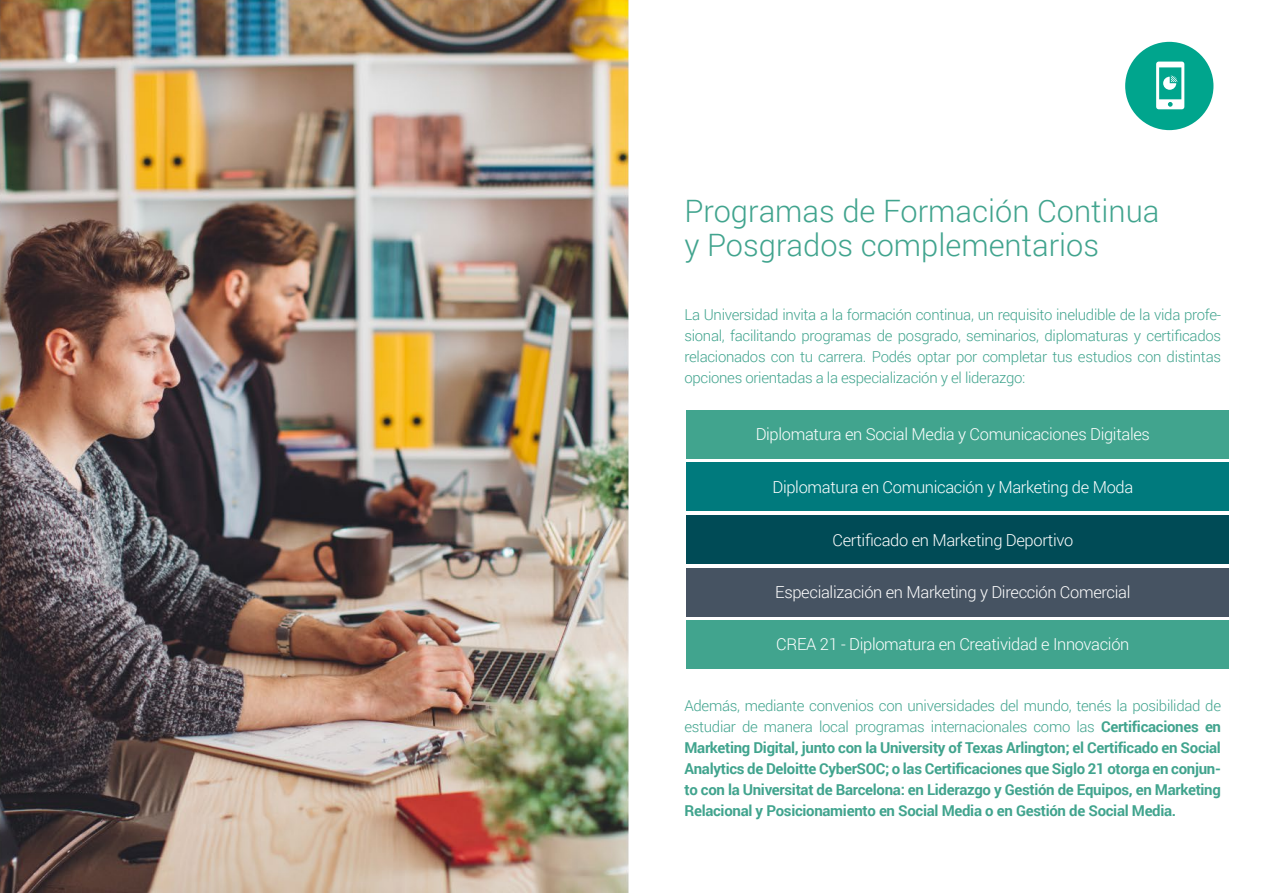
<style>
.page{position:relative;width:1263px;height:893px;background:#fff}
.page>*{position:absolute;margin:0;border:0;box-sizing:border-box;transform-origin:0 0}
.t1{font:300 30.9px/34.5px "Roboto";color:#41a48e}
.t2{font:300 16.5px "Roboto";letter-spacing:-.02em;color:#fff}
.t3{font:700 15px/21px "Roboto";letter-spacing:-.02em;color:#41a48e;text-align:justify}
.t4{font:300 15px/21px "Roboto";letter-spacing:-.02em;color:#41a48e;text-align:justify}
.s1{font-weight:300}
</style>
<div class="page">
<img style="left:0;top:0;width:629px;height:893px">
<div style="left:686px;top:410px;width:542px;height:49px;background:#41a48e"></div>
<div style="left:686px;top:462px;width:542px;height:49px;background:#007a7d"></div>
<div style="left:686px;top:515px;width:542px;height:49px;background:#004b56"></div>
<div style="left:686px;top:568px;width:542px;height:49px;background:#465362"></div>
<div style="left:686px;top:620px;width:542px;height:49px;background:#41a48e"></div>
<div style="left:1125px;top:42px;width:88px;height:88px;background:#00a58d;border-radius:50%"></div>
<svg style="left:1156px;top:62px;width:28px;height:47px"></svg>
<h1 class="t1" style="left:684px;top:192px;width:476px">Programas de Formación Continua y Posgrados complementarios</h1>
<p class="t4" style="left:684px;top:304px;width:538px">La Universidad invita a la formación continua, un requisito ineludible de la vida profe&shy;sional, facilitando programas de posgrado, seminarios, diplomaturas y certificados relacionados con tu carrera. Podés optar por completar tus estudios con distintas opciones orientadas a la especialización y el liderazgo:</p>
<p class="t2" style="left:756px;top:423px;width:396px">Diplomatura en Social Media y Comunicaciones Digitales</p>
<p class="t2" style="left:772px;top:476px;width:362px">Diplomatura en Comunicación y Marketing de Moda</p>
<p class="t2" style="left:832px;top:528px;width:242px">Certificado en Marketing Deportivo</p>
<p class="t2" style="left:775px;top:581px;width:357px">Especialización en Marketing y Dirección Comercial</p>
<p class="t2" style="left:776px;top:633px;width:355px">CREA 21 - Diplomatura en Creatividad e Innovación</p>
<p class="t3" style="left:684px;top:694px;width:538px"><span class="s1">Además, mediante convenios con universidades del mundo, tenés la posibilidad de estudiar de manera local programas internacionales como las</span> Certificaciones en Marketing Digital, junto con la University of Texas Arlington; el Certificado en Social Analytics de Deloitte CyberSOC; o las Certificaciones que Siglo 21 otorga en conjun&shy;to con la Universitat de Barcelona: en Liderazgo y Gestión de Equipos, en Marketing Relacional y Posicionamiento en Social Media o en Gestión de Social Media.</p>
</div>
